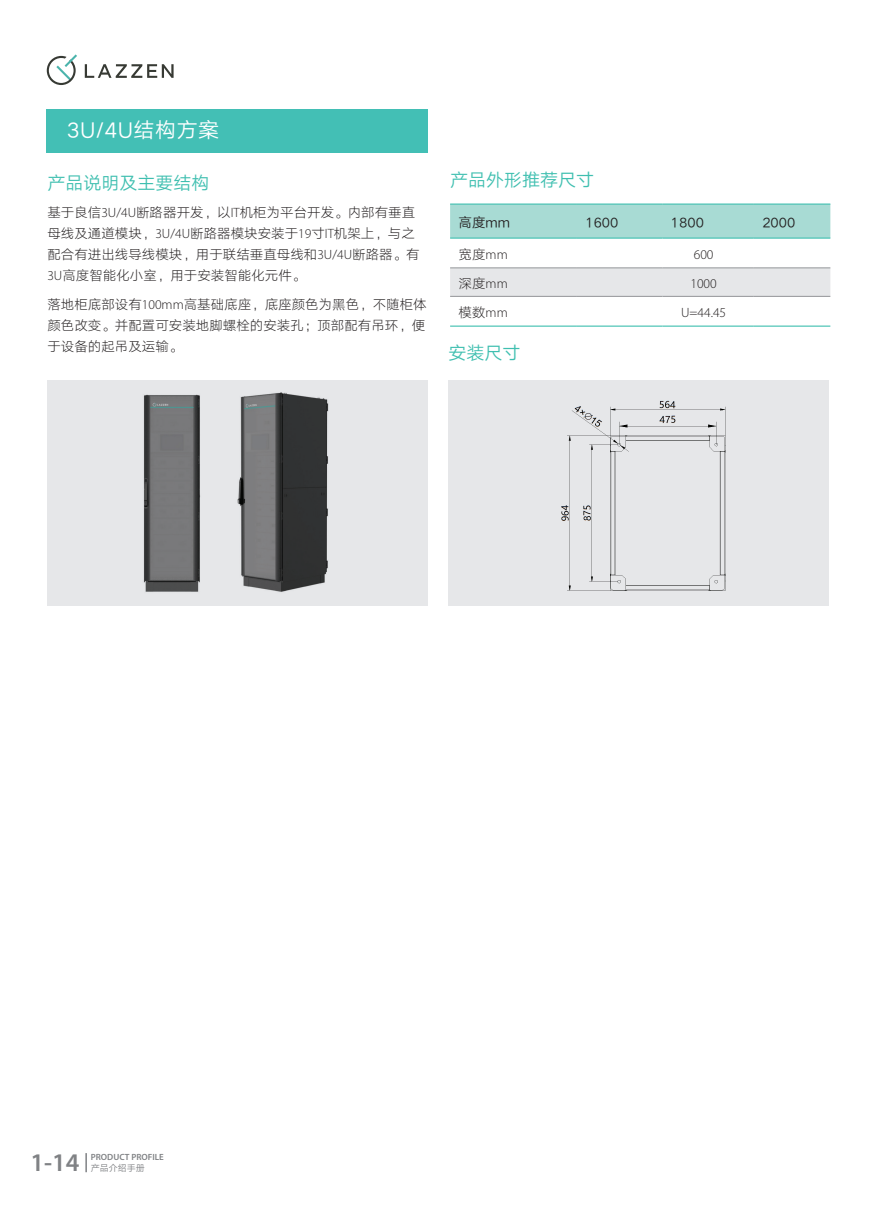
<style>
.page{position:relative;width:893px;height:1212px;background:#fff}
.page>*{position:absolute;margin:0;border:0;box-sizing:border-box;transform-origin:0 0}
.t1{font:600 25.5px "Myriad Pro";color:#808285}
.t2{font:21px "HY Qi Hei EZS";letter-spacing:.025em;color:#fff}
.t3{font:18px "HY Qi Hei EZS";color:#3fbfb0}
.t4{font:13.5px/21px "HY Qi Hei DZS";color:#231f20}
.t5{font:13.5px "HY Qi Hei EZS";color:#231f20}
.t6{font:300 13.5px "Myriad Pro";color:#231f20}
.t7{font:600 9px "Myriad Pro";color:#808285}
.t8{font:9px "HY Qi Hei EZS";color:#808285}
.s1{font-family:"Myriad Pro";font-weight:300}
</style>
<div class="page">
<svg style="left:85px;top:1153px;width:2px;height:19px"></svg>
<svg style="left:85px;top:64px;width:89px;height:14px"></svg>
<svg style="left:47px;top:54px;width:30px;height:31px"></svg>
<div style="left:47px;top:380px;width:380px;height:226px;background:#e6e7e9"></div>
<div style="left:47px;top:109px;width:381px;height:43px;background:#43bfb5"></div>
<img style="left:143px;top:392px;width:186px;height:200px">
<div style="left:449px;top:380px;width:380px;height:226px;background:#e6e7e9"></div>
<svg style="left:450px;top:205px;width:380px;height:121px"></svg>
<hr style="left:450px;top:268px;width:127px;height:1px;background:#939598">
<hr style="left:577px;top:268px;width:85px;height:1px;background:#939598">
<hr style="left:662px;top:268px;width:92px;height:1px;background:#939598">
<hr style="left:754px;top:268px;width:76px;height:1px;background:#939598">
<hr style="left:450px;top:296px;width:127px;height:1px;background:#939598">
<hr style="left:577px;top:296px;width:85px;height:1px;background:#939598">
<hr style="left:662px;top:296px;width:92px;height:1px;background:#939598">
<hr style="left:754px;top:296px;width:76px;height:1px;background:#939598">
<hr style="left:450px;top:326px;width:127px;height:1px;background:#3fbfb0">
<hr style="left:577px;top:326px;width:85px;height:1px;background:#3fbfb0">
<hr style="left:662px;top:326px;width:92px;height:1px;background:#3fbfb0">
<hr style="left:754px;top:326px;width:76px;height:1px;background:#3fbfb0">
<hr style="left:450px;top:203px;width:127px;height:2px;background:#3fbfb0">
<hr style="left:577px;top:203px;width:85px;height:2px;background:#3fbfb0">
<hr style="left:662px;top:203px;width:92px;height:2px;background:#3fbfb0">
<hr style="left:754px;top:203px;width:76px;height:2px;background:#3fbfb0">
<hr style="left:450px;top:238px;width:127px;height:1px;background:#3fbfb0">
<hr style="left:577px;top:238px;width:85px;height:1px;background:#3fbfb0">
<hr style="left:662px;top:238px;width:92px;height:1px;background:#3fbfb0">
<hr style="left:754px;top:238px;width:76px;height:1px;background:#3fbfb0">
<img style="left:561px;top:400px;width:165px;height:191px">
<h2 class="t2" style="left:67px;top:118px;width:154px">3U/4U结构方案</h2>
<h3 class="t3" style="left:48px;top:173px;width:164px">产品说明及主要结构</h3>
<p class="t4" style="left:47px;top:202px;width:374px">▕鲋頠惡<span class="s1">3U/4U</span>昢㣵鏍婩僨䯖飨<span class="s1">IT</span>梽榬踵妕詬婩僨、廟㯵桹睏茻瀭鄡倀㬦㭠浧鱖䯖<span class="s1">3U/4U</span>昢㣵鏍浧鱖呏⺸鲋<span class="s1">19</span>唺<span class="s1">IT</span>梽楯醢䯖醮躐㱚諦桹㫧熱鄡啂鄡浧鱖䯖羮鲋鎽酁睏茻瀭鄡嶗<span class="s1">3U/4U</span>昢㣵鏍、桹<span class="s1">3U</span>䗮姪杶镾誼啢咇䯖羮鲋呏⺸杶镾誼廬鬣、</p>
<p class="t4" style="left:47px;top:294px;width:381px;text-align:justify">魖鰱榬姌㯵㛄桹<span class="s1">100mm</span>䗮▕蕬姌姫䯖姌姫䎯頥踵䧸頥䯖醭䆠榬鉢䎯頥敘黌、妛㱚鉝詵呏⺸鰱閳m槹艊呏⺸厽䯥䎈㯵㱚桹諞粶䯖點鲋㛄侕艊㡽諞倀㫜㪟、</p>
<h3 class="t3" style="left:450px;top:170px;width:145px">产品外形推荐尺寸</h3>
<p class="t5" style="left:459px;top:215px;width:53px">高度mm</p>
<p class="t5" style="left:585px;top:215px;width:34px">1600</p>
<p class="t5" style="left:671px;top:215px;width:35px">1800</p>
<p class="t5" style="left:762px;top:215px;width:34px">2000</p>
<p class="t4" style="left:459px;top:244px;width:51px">哃姪<span class="s1">mm</span></p>
<p class="t6" style="left:694px;top:246px;width:21px">600</p>
<p class="t4" style="left:459px;top:273px;width:51px">獿姪<span class="s1">mm</span></p>
<p class="t6" style="left:690px;top:275px;width:28px">1000</p>
<p class="t4" style="left:459px;top:302px;width:51px">浧斶<span class="s1">mm</span></p>
<p class="t6" style="left:681px;top:304px;width:47px">U=44.45</p>
<h3 class="t3" style="left:449px;top:343px;width:73px">安装尺寸</h3>
<h1 class="t1" style="left:30px;top:1146px;width:51px">1-14</h1>
<p class="t7" style="left:91px;top:1151px;width:75px">PRODUCT PROFILE</p>
<p class="t8" style="left:91px;top:1163px;width:56px">产品介绍手册</p>
</div>
